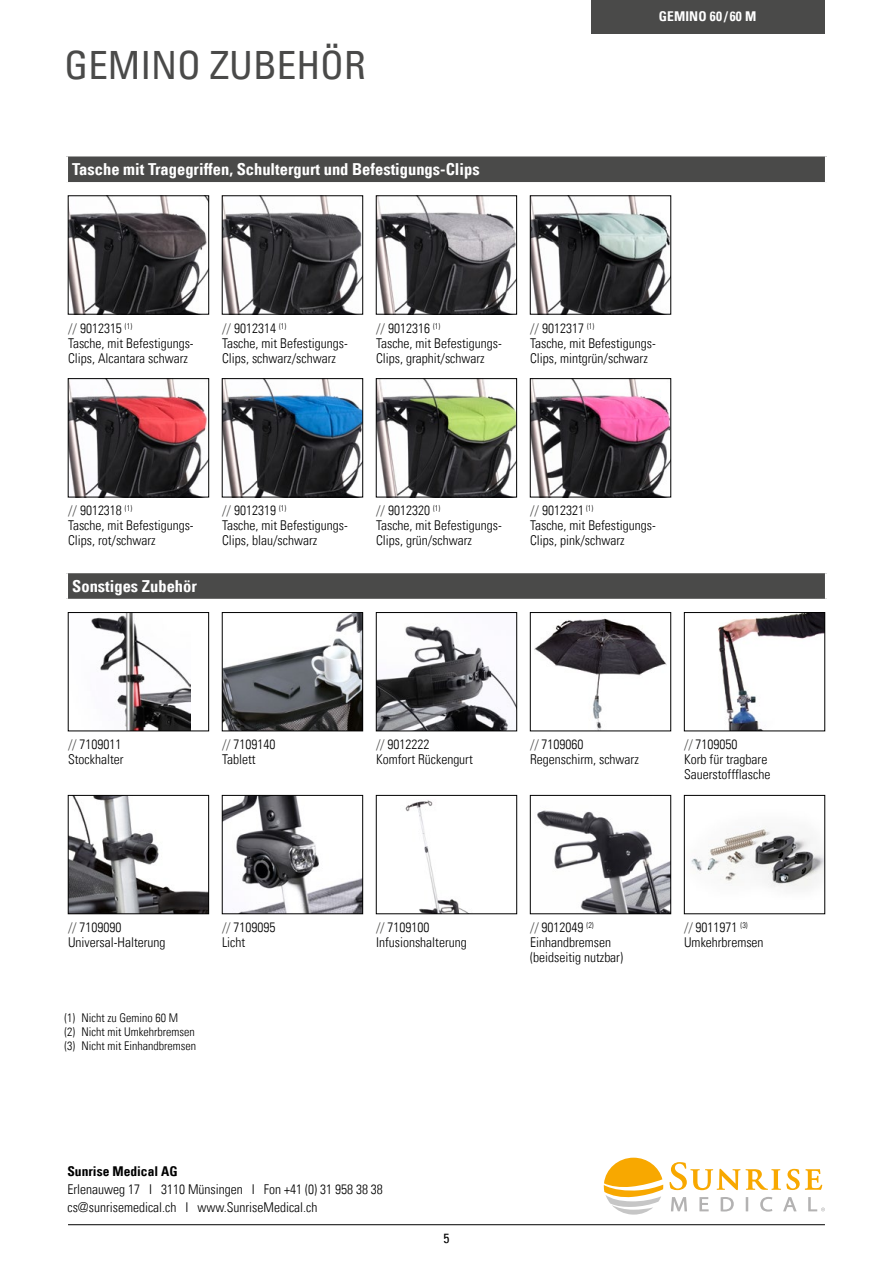
<style>
.page{position:relative;width:893px;height:1263px;background:#fff}
.page>*{position:absolute;margin:0;border:0;box-sizing:border-box;transform-origin:0 0}
.t1{font:condensed 39px "Univers Com 57";color:#4a4a49}
.t2{font:16.5px "Univers Com 67 Bold Cond";color:#fff}
.t3{font:13.5px/15px "Univers Com 47 Light Cond";color:#000}
.t4{font:13.5px "Univers Com 67 Bold Cond";color:#000}
.t5{font:13.5px "Univers Com 67 Bold Cond";letter-spacing:.01em;color:#fff}
.t6{font:condensed 13.5px "Univers Com 57";color:#000}
.t7{font:12px/14.4px "Univers Com 47 Light Cond";color:#000}
.s1{color:#4a4a49}
</style>
<div class="page">
<hr style="left:68px;top:1224px;width:757px;height:1px;background:#000">
<div style="left:591px;top:0;width:233px;height:34px;background:#4a4a49"></div>
<svg style="left:604px;top:1158px;width:59px;height:56px"></svg>
<svg style="left:669px;top:1162px;width:153px;height:28px"></svg>
<svg style="left:671px;top:1197px;width:16px;height:14px"></svg>
<svg style="left:699px;top:1197px;width:10px;height:14px"></svg>
<svg style="left:721px;top:1197px;width:13px;height:14px"></svg>
<svg style="left:746px;top:1197px;width:2px;height:14px"></svg>
<svg style="left:760px;top:1197px;width:12px;height:14px"></svg>
<svg style="left:783px;top:1197px;width:13px;height:14px"></svg>
<svg style="left:808px;top:1197px;width:17px;height:14px"></svg>
<img style="left:224px;top:198px;width:137px;height:114px">
<div style="left:222px;top:196px;width:141px;height:118px;border:1px solid #000"></div>
<img style="left:224px;top:380px;width:137px;height:115px">
<div style="left:222px;top:378px;width:141px;height:119px;border:1px solid #000"></div>
<img style="left:378px;top:198px;width:137px;height:114px">
<div style="left:376px;top:196px;width:141px;height:118px;border:1px solid #000"></div>
<img style="left:378px;top:380px;width:137px;height:115px">
<div style="left:376px;top:378px;width:141px;height:119px;border:1px solid #000"></div>
<img style="left:70px;top:198px;width:137px;height:114px">
<div style="left:68px;top:196px;width:141px;height:118px;border:1px solid #000"></div>
<img style="left:70px;top:380px;width:137px;height:115px">
<div style="left:68px;top:378px;width:141px;height:119px;border:1px solid #000"></div>
<img style="left:532px;top:198px;width:137px;height:114px">
<div style="left:530px;top:196px;width:141px;height:118px;border:1px solid #000"></div>
<img style="left:532px;top:380px;width:137px;height:115px">
<div style="left:530px;top:378px;width:141px;height:119px;border:1px solid #000"></div>
<img style="left:534px;top:618px;width:133px;height:111px">
<div style="left:530px;top:612px;width:141px;height:119px;border:1px solid #000"></div>
<img style="left:224px;top:614px;width:137px;height:115px">
<div style="left:222px;top:612px;width:141px;height:119px;border:1px solid #000"></div>
<img style="left:91px;top:614px;width:100px;height:115px">
<div style="left:68px;top:612px;width:141px;height:119px;border:1px solid #000"></div>
<img style="left:378px;top:626px;width:137px;height:103px">
<div style="left:376px;top:612px;width:141px;height:119px;border:1px solid #000"></div>
<img style="left:405px;top:800px;width:62px;height:112px">
<div style="left:376px;top:795px;width:141px;height:119px;border:1px solid #000"></div>
<img style="left:691px;top:826px;width:132px;height:63px">
<div style="left:684px;top:795px;width:141px;height:119px;border:1px solid #000"></div>
<img style="left:537px;top:810px;width:132px;height:102px">
<div style="left:530px;top:795px;width:141px;height:119px;border:1px solid #000"></div>
<img style="left:718px;top:614px;width:105px;height:115px">
<div style="left:684px;top:612px;width:141px;height:119px;border:1px solid #000"></div>
<img style="left:70px;top:797px;width:137px;height:115px">
<div style="left:68px;top:795px;width:141px;height:119px;border:1px solid #000"></div>
<img style="left:224px;top:797px;width:137px;height:115px">
<div style="left:222px;top:795px;width:141px;height:119px;border:1px solid #000"></div>
<div style="left:66px;top:155px;width:761px;height:29px;background:#4a4a49"></div>
<hr style="left:65px;top:153px;width:763px;height:3px;background:#fff">
<hr style="left:65px;top:156px;width:3px;height:26px;background:#fff">
<hr style="left:825px;top:156px;width:3px;height:26px;background:#fff">
<hr style="left:65px;top:182px;width:763px;height:3px;background:#fff">
<div style="left:66px;top:571px;width:761px;height:29px;background:#4a4a49"></div>
<hr style="left:65px;top:570px;width:763px;height:3px;background:#fff">
<hr style="left:65px;top:573px;width:3px;height:26px;background:#fff">
<hr style="left:825px;top:573px;width:3px;height:26px;background:#fff">
<hr style="left:65px;top:599px;width:763px;height:3px;background:#fff">
<h1 class="t1" style="left:65px;top:41px;width:303px">GEMINO ZUBEHÖR</h1>
<p class="t2" style="left:72px;top:159px;width:409px">Tasche mit Tragegriffen, Schultergurt und Befestigungs-Clips</p>
<p class="t5" style="left:659px;top:8px;width:99px">GEMINO 60 / 60 M</p>
<p class="t3" style="left:68px;top:320px;width:127px"><span class="s1">//</span> 9012315 <sup>(1)<br></sup>Tasche, mit Befestigungs-<br>Clips, Alcantara schwarz</p>
<p class="t3" style="left:222px;top:320px;width:127px"><span class="s1">//</span> 9012314 <sup>(1)<br></sup>Tasche, mit Befestigungs-<br>Clips, schwarz/schwarz</p>
<p class="t3" style="left:376px;top:320px;width:127px"><span class="s1">//</span> 9012316 <sup>(1)<br></sup>Tasche, mit Befestigungs-<br>Clips, graphit/schwarz</p>
<p class="t3" style="left:530px;top:320px;width:127px"><span class="s1">//</span> 9012317 <sup>(1)<br></sup>Tasche, mit Befestigungs-<br>Clips, mintgrün/schwarz</p>
<p class="t3" style="left:68px;top:503px;width:127px"><span class="s1">//</span> 9012318 <sup>(1)<br></sup>Tasche, mit Befestigungs-<br>Clips, rot/schwarz</p>
<p class="t3" style="left:222px;top:503px;width:127px"><span class="s1">//</span> 9012319 <sup>(1)<br></sup>Tasche, mit Befestigungs-<br>Clips, blau/schwarz</p>
<p class="t3" style="left:376px;top:503px;width:127px"><span class="s1">//</span> 9012320 <sup>(1)<br></sup>Tasche, mit Befestigungs-<br>Clips, grün/schwarz</p>
<p class="t3" style="left:530px;top:503px;width:127px"><span class="s1">//</span> 9012321 <sup>(1)<br></sup>Tasche, mit Befestigungs-<br>Clips, pink/schwarz</p>
<p class="t2" style="left:72px;top:576px;width:126px">Sonstiges Zubehör</p>
<p class="t3" style="left:68px;top:737px;width:57px"><span class="s1">//</span> 7109011<br>Stockhalter</p>
<p class="t3" style="left:222px;top:737px;width:55px"><span class="s1">//</span> 7109140<br>Tablett</p>
<p class="t3" style="left:68px;top:920px;width:99px"><span class="s1">//</span> 7109090<br>Universal-Halterung</p>
<p class="t7" style="left:65px;top:1010px;width:133px">(1) Nicht zu Gemino 60 M<br>(2) Nicht mit Umkehrbremsen (3) Nicht mit Einhandbremsen</p>
<p class="t3" style="left:222px;top:920px;width:55px"><span class="s1">//</span> 7109095<br>Licht</p>
<p class="t3" style="left:376px;top:737px;width:98px"><span class="s1">//</span> 9012222<br>Komfort Rückengurt</p>
<p class="t3" style="left:376px;top:920px;width:92px"><span class="s1">//</span> 7109100<br>Infusionshalterung</p>
<p class="t4" style="left:67px;top:1162px;width:112px">Sunrise Medical AG</p>
<p class="t3" style="left:67px;top:1180px;width:317px;line-height:18px">Erlenauweg 17 I 3110 Münsingen I Fon +41 (0) 31 958 38 38 cs@sunrisemedical.ch I www.SunriseMedical.ch</p>
<p class="t6" style="left:443px;top:1229px;width:7px">5</p>
<p class="t3" style="left:530px;top:737px;width:110px"><span class="s1">//</span> 7109060<br>Regenschirm, schwarz</p>
<p class="t3" style="left:684px;top:737px;width:88px"><span class="s1">//</span> 7109050<br>Korb für tragbare<br>Sauerstoffflasche</p>
<p class="t3" style="left:530px;top:920px;width:94px"><span class="s1">//</span> 9012049 <sup>(2)<br></sup>Einhandbremsen (beidseitig nutzbar)</p>
<p class="t3" style="left:684px;top:920px;width:81px"><span class="s1">//</span> 9011971 <sup>(3)<br></sup>Umkehrbremsen</p>
</div>
